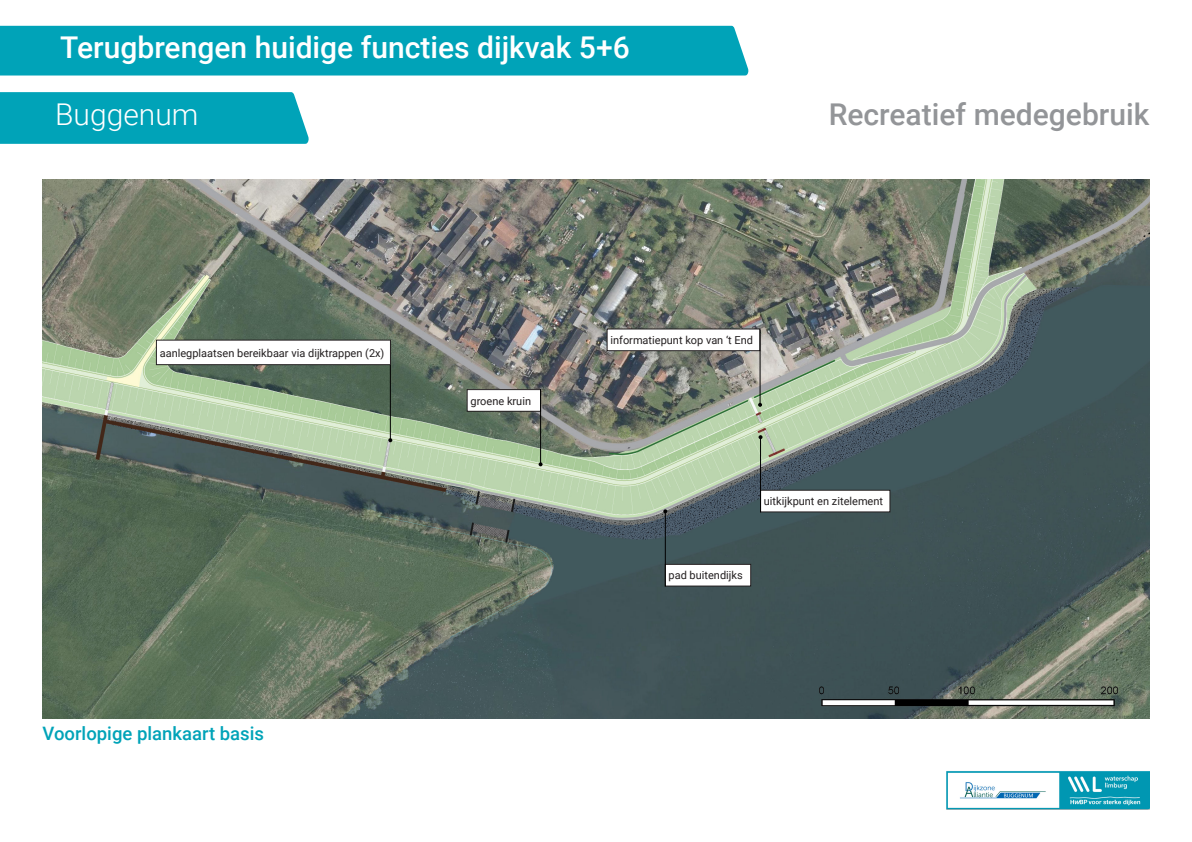
<style>
.page{position:relative;width:1192px;height:842px;background:#fff}
.page>*{position:absolute;margin:0;border:0;box-sizing:border-box;transform-origin:0 0}
.H1__titel_in_balk{font:500 30px "Roboto";color:#fff}
.H1__titel_in_balk-2{font:500 30px "Roboto";color:#939598}
.H1__titel_in_balk-3{font:300 30px "Roboto";color:#fff}
.H4_blauw{font:500 18.5px "Roboto";color:#00a3b8}
.t1{font:11px "Roboto";color:#231f20}
</style>
<div class="page">
<img style="left:43px;top:179px;width:1106px;height:539px">
<div style="left:0;top:92px;width:309px;height:52px;background:#00a3b8"></div>
<img style="left:946px;top:771px;width:203px;height:39px">
<div style="left:761px;top:490px;width:129px;height:22px;background:#fff"></div>
<div style="left:760px;top:490px;width:130px;height:22px;border:1px solid #231f20"></div>
<div style="left:607px;top:329px;width:153px;height:22px;background:#fff"></div>
<div style="left:607px;top:328px;width:153px;height:23px;border:1px solid #231f20"></div>
<div style="left:156px;top:340px;width:234px;height:25px;background:#fff"></div>
<div style="left:156px;top:340px;width:235px;height:25px;border:1px solid #231f20"></div>
<div style="left:665px;top:564px;width:86px;height:22px;background:#fff"></div>
<div style="left:665px;top:564px;width:86px;height:22px;border:1px solid #231f20"></div>
<div style="left:467px;top:390px;width:74px;height:21px;background:#fff"></div>
<div style="left:467px;top:389px;width:74px;height:23px;border:1px solid #231f20"></div>
<hr style="left:390px;top:365px;width:1px;height:75px;background:#000">
<svg style="left:388px;top:438px;width:4px;height:4px"></svg>
<hr style="left:540px;top:389px;width:1px;height:75px;background:#000">
<svg style="left:539px;top:462px;width:4px;height:4px"></svg>
<hr style="left:760px;top:330px;width:1px;height:75px;background:#000">
<svg style="left:758px;top:403px;width:4px;height:4px"></svg>
<hr style="left:760px;top:437px;width:1px;height:75px;background:#000">
<svg style="left:759px;top:435px;width:4px;height:4px"></svg>
<hr style="left:665px;top:511px;width:1px;height:76px;background:#000">
<svg style="left:663px;top:509px;width:4px;height:4px"></svg>
<div style="left:0;top:26px;width:749px;height:50px;background:#00a3b8"></div>
<p class="H1__titel_in_balk" style="left:60px;top:26px;width:571px">Terugbrengen huidige functies dijkvak 5+6</p>
<p class="H1__titel_in_balk-3" style="left:55px;top:93px;width:145px">Buggenum</p>
<p class="H1__titel_in_balk-2" style="left:829px;top:94px;width:322px">Recreatief medegebruik</p>
<p class="t1" style="left:160px;top:345px;width:226px">aanlegplaatsen bereikbaar via dijktrappen (2x)</p>
<p class="H4_blauw" style="left:43px;top:721px;width:223px">Voorlopige plankaart basis</p>
<p class="t1" style="left:470px;top:393px;width:62px">groene kruin</p>
<p class="t1" style="left:610px;top:332px;width:144px">informatiepunt kop van ‘t End</p>
<p class="t1" style="left:764px;top:494px;width:121px">uitkijkpunt en zitelement</p>
<p class="t1" style="left:669px;top:568px;width:76px">pad buitendijks</p>
</div>
